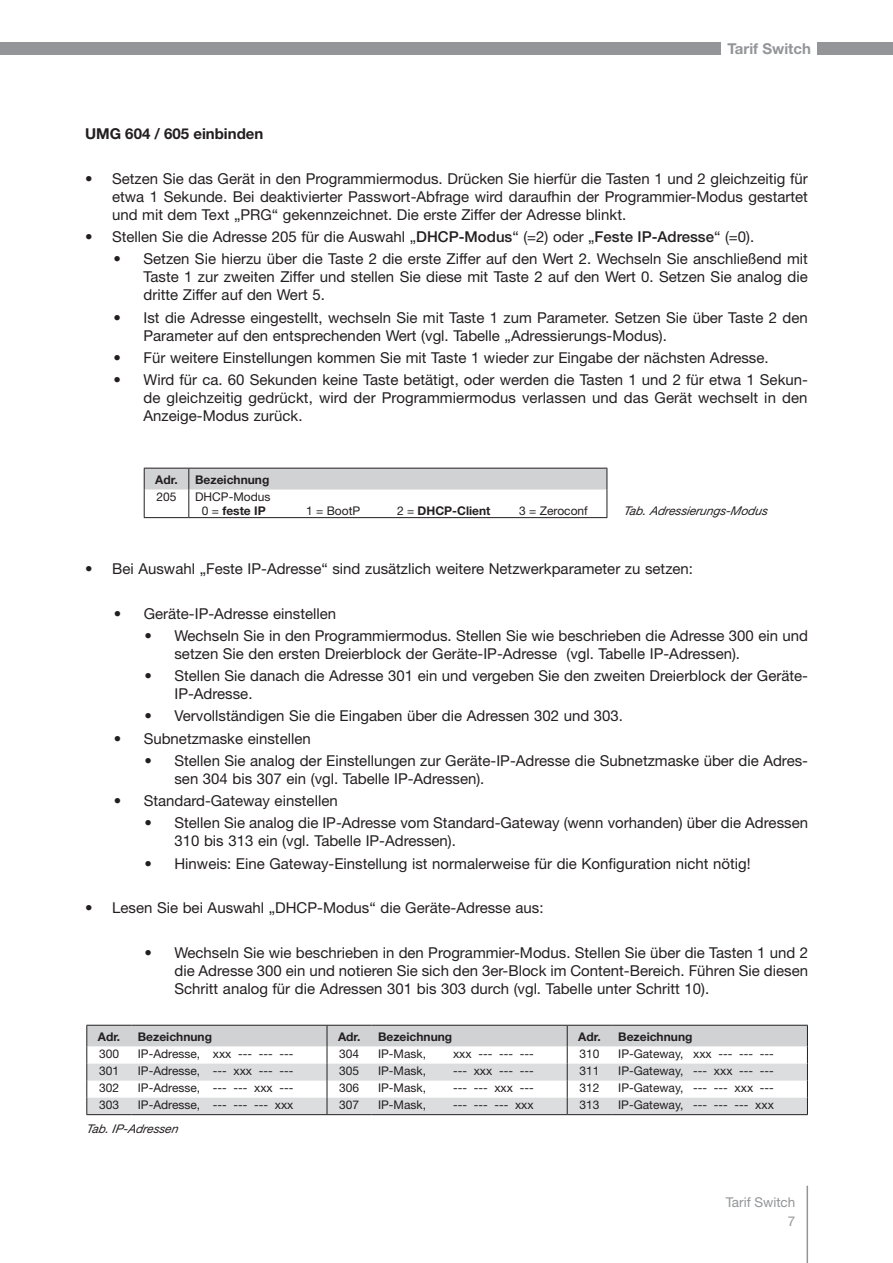
<style>
.page{position:relative;width:893px;height:1263px;background:#fff}
.page>*{position:absolute;margin:0;border:0;box-sizing:border-box;transform-origin:0 0}
.t1{font:15px/18px "Helvetica Neue LT";color:#231f20}
.t2{font:700 15px "Helvetica Neue LT";color:#231f20}
.t3{font:700 15px "Helvetica Neue LT";color:#939598}
.t4{font:13.5px/19.5px "Helvetica Neue LT";color:#939598;text-align:right}
.t5{font:12px/14.4px "Helvetica Neue LT";color:#231f20;text-align:center}
.t6{font:700 12px "Helvetica Neue LT";color:#231f20}
.t7{font:italic 12px "Helvetica Neue LT";color:#231f20}
.s1{font-weight:500}
.s2{font-weight:700}
.s3{font-weight:400}
</style>
<div class="page">
<div style="left:818px;top:43px;width:75px;height:12px;background:#939598"></div>
<div style="left:0;top:43px;width:720px;height:12px;background:#939598"></div>
<hr style="left:806px;top:1186px;width:2px;height:77px;background:#939598">
<svg style="left:144px;top:468px;width:464px;height:49px"></svg>
<hr style="left:144px;top:517px;width:45px;height:1px;background:#231f20">
<hr style="left:189px;top:517px;width:418px;height:1px;background:#231f20">
<svg style="left:86px;top:1025px;width:722px;height:89px"></svg>
<hr style="left:86px;top:1114px;width:45px;height:1px;background:#231f20">
<hr style="left:131px;top:1114px;width:196px;height:1px;background:#231f20">
<hr style="left:327px;top:1114px;width:45px;height:1px;background:#231f20">
<hr style="left:372px;top:1114px;width:195px;height:1px;background:#231f20">
<hr style="left:567px;top:1114px;width:45px;height:1px;background:#231f20">
<hr style="left:612px;top:1114px;width:196px;height:1px;background:#231f20">
<p class="t3" style="left:727px;top:40px;width:85px">Tarif Switch</p>
<p class="t2" style="left:85px;top:125px;width:180px">UMG 604 / 605 einbinden</p>
<p class="t1" style="left:112px;top:169px;width:697px;text-align:justify;text-indent:-27px">• Setzen Sie das Gerät in den Programmiermodus. Drücken Sie hierfür die Tasten 1 und 2 gleichzeitig für etwa 1 Sekunde. Bei deaktivierter Passwort-Abfrage wird daraufhin der Programmier-Modus gestartet und mit dem Text „PRG“ gekennzeichnet. Die erste Ziffer der Adresse blinkt.</p>
<p class="t1" style="left:85px;top:228px;width:671px">• Stellen Sie die Adresse 205 für die Auswahl „<span class="s1">DHCP-Modus</span>“ (=2) oder „<span class="s1">Feste IP-Adresse</span>“ (=0).</p>
<p class="t1" style="left:144px;top:250px;width:666px;text-align:justify;text-indent:-30px">• Setzen Sie hierzu über die Taste 2 die erste Ziffer auf den Wert 2. Wechseln Sie anschließend mit Taste 1 zur zweiten Ziffer und stellen Sie diese mit Taste 2 auf den Wert 0. Setzen Sie analog die dritte Ziffer auf den Wert 5.</p>
<p class="t1" style="left:144px;top:308px;width:666px;text-indent:-30px">• Ist die Adresse eingestellt, wechseln Sie mit Taste 1 zum Parameter. Setzen Sie über Taste 2 den<br>Parameter auf den entsprechenden Wert (vgl. Tabelle „Adressierungs-Modus).</p>
<p class="t1" style="left:114px;top:348px;width:657px">• Für weitere Einstellungen kommen Sie mit Taste 1 wieder zur Eingabe der nächsten Adresse.</p>
<p class="t1" style="left:144px;top:370px;width:666px;text-align:justify;text-indent:-30px">• Wird für ca. 60 Sekunden keine Taste betätigt, oder werden die Tasten 1 und 2 für etwa 1 Sekun&shy;de gleichzeitig gedrückt, wird der Programmiermodus verlassen und das Gerät wechselt in den Anzeige-Modus zurück.</p>
<p class="t6" style="left:155px;top:472px;width:24px">Adr.</p>
<p class="t6" style="left:195px;top:472px;width:76px">Bezeichnung</p>
<p class="t5" style="left:156px;top:489px;width:22px">205</p>
<p class="t5" style="left:195px;top:489px;width:77px">DHCP-Modus<br>0 = <span class="s2">feste IP</span></p>
<p class="t5" style="left:306px;top:504px;width:56px">1 = BootP</p>
<p class="t6" style="left:397px;top:504px;width:95px"><span class="s3">2 =</span> DHCP-Client</p>
<p class="t5" style="left:519px;top:504px;width:70px">3 = Zeroconf</p>
<p class="t7" style="left:624px;top:504px;width:148px">Tab. Adressierungs-Modus</p>
<p class="t1" style="left:85px;top:559px;width:609px">• Bei Auswahl „Feste IP-Adresse“ sind zusätzlich weitere Netzwerkparameter zu setzen:</p>
<p class="t1" style="left:114px;top:604px;width:224px">• Geräte-IP-Adresse einstellen</p>
<p class="t1" style="left:174px;top:626px;width:635px;text-indent:-30px">• Wechseln Sie in den Programmiermodus. Stellen Sie wie beschrieben die Adresse 300 ein und setzen Sie den ersten Dreierblock der Geräte-IP-Adresse (vgl. Tabelle IP-Adressen).</p>
<p class="t1" style="left:174px;top:666px;width:635px;text-indent:-30px">• Stellen Sie danach die Adresse 301 ein und vergeben Sie den zweiten Dreierblock der Geräte-<br>IP-Adresse.</p>
<p class="t1" style="left:144px;top:707px;width:480px">• Vervollständigen Sie die Eingaben über die Adressen 302 und 303.</p>
<p class="t1" style="left:114px;top:729px;width:199px">• Subnetzmaske einstellen</p>
<p class="t1" style="left:174px;top:751px;width:635px;text-indent:-30px">• Stellen Sie analog der Einstellungen zur Geräte-IP-Adresse die Subnetzmaske über die Adres&shy;sen 304 bis 307 ein (vgl. Tabelle IP-Adressen).</p>
<p class="t1" style="left:114px;top:791px;width:226px">• Standard-Gateway einstellen</p>
<p class="t1" style="left:174px;top:814px;width:635px;text-indent:-30px">• Stellen Sie analog die IP-Adresse vom Standard-Gateway (wenn vorhanden) über die Adressen<br>310 bis 313 ein (vgl. Tabelle IP-Adressen).</p>
<p class="t1" style="left:144px;top:854px;width:608px">• Hinweis: Eine Gateway-Einstellung ist normalerweise für die Konfiguration nicht nötig!</p>
<p class="t1" style="left:85px;top:898px;width:460px">• Lesen Sie bei Auswahl „DHCP-Modus“ die Geräte-Adresse aus:</p>
<p class="t1" style="left:174px;top:943px;width:635px;text-align:justify;text-indent:-30px">• Wechseln Sie wie beschrieben in den Programmier-Modus. Stellen Sie über die Tasten 1 und 2 die Adresse 300 ein und notieren Sie sich den 3er-Block im Content-Bereich. Führen Sie diesen Schritt analog für die Adressen 301 bis 303 durch (vgl. Tabelle unter Schritt 10).</p>
<p class="t6" style="left:98px;top:1029px;width:24px">Adr.</p>
<p class="t6" style="left:138px;top:1029px;width:76px">Bezeichnung</p>
<p class="t6" style="left:338px;top:1029px;width:24px">Adr.</p>
<p class="t6" style="left:378px;top:1029px;width:76px">Bezeichnung</p>
<p class="t6" style="left:578px;top:1029px;width:24px">Adr.</p>
<p class="t6" style="left:618px;top:1029px;width:76px">Bezeichnung</p>
<p class="t5" style="left:99px;top:1046px;width:22px">300</p>
<p class="t5" style="left:138px;top:1046px;width:157px">IP-Adresse, xxx --- --- ---</p>
<p class="t5" style="left:339px;top:1046px;width:22px">304</p>
<p class="t5" style="left:378px;top:1046px;width:50px">IP-Mask,</p>
<p class="t5" style="left:453px;top:1046px;width:82px">xxx --- --- ---</p>
<p class="t5" style="left:579px;top:1046px;width:22px">310</p>
<p class="t5" style="left:618px;top:1046px;width:157px">IP-Gateway, xxx --- --- ---</p>
<p class="t5" style="left:99px;top:1063px;width:22px">301</p>
<p class="t5" style="left:138px;top:1063px;width:157px">IP-Adresse, --- xxx --- ---</p>
<p class="t5" style="left:339px;top:1063px;width:22px">305</p>
<p class="t5" style="left:378px;top:1063px;width:50px">IP-Mask,</p>
<p class="t5" style="left:453px;top:1063px;width:82px">--- xxx --- ---</p>
<p class="t5" style="left:579px;top:1063px;width:22px">311</p>
<p class="t5" style="left:618px;top:1063px;width:157px">IP-Gateway, --- xxx --- ---</p>
<p class="t5" style="left:99px;top:1080px;width:22px">302</p>
<p class="t5" style="left:138px;top:1080px;width:157px">IP-Adresse, --- --- xxx ---</p>
<p class="t5" style="left:339px;top:1080px;width:22px">306</p>
<p class="t5" style="left:378px;top:1080px;width:50px">IP-Mask,</p>
<p class="t5" style="left:453px;top:1080px;width:82px">--- --- xxx ---</p>
<p class="t5" style="left:579px;top:1080px;width:22px">312</p>
<p class="t5" style="left:618px;top:1080px;width:157px">IP-Gateway, --- --- xxx ---</p>
<p class="t5" style="left:99px;top:1097px;width:22px">303</p>
<p class="t5" style="left:138px;top:1097px;width:157px">IP-Adresse, --- --- --- xxx</p>
<p class="t5" style="left:339px;top:1097px;width:22px">307</p>
<p class="t5" style="left:378px;top:1097px;width:50px">IP-Mask,</p>
<p class="t5" style="left:453px;top:1097px;width:82px">--- --- --- xxx</p>
<p class="t5" style="left:579px;top:1097px;width:22px">313</p>
<p class="t5" style="left:618px;top:1097px;width:157px">IP-Gateway, --- --- --- xxx</p>
<p class="t7" style="left:86px;top:1121px;width:96px">Tab. IP-Adressen</p>
<p class="t4" style="left:726px;top:1192px;width:71px">Tarif Switch<br>7</p>
</div>
